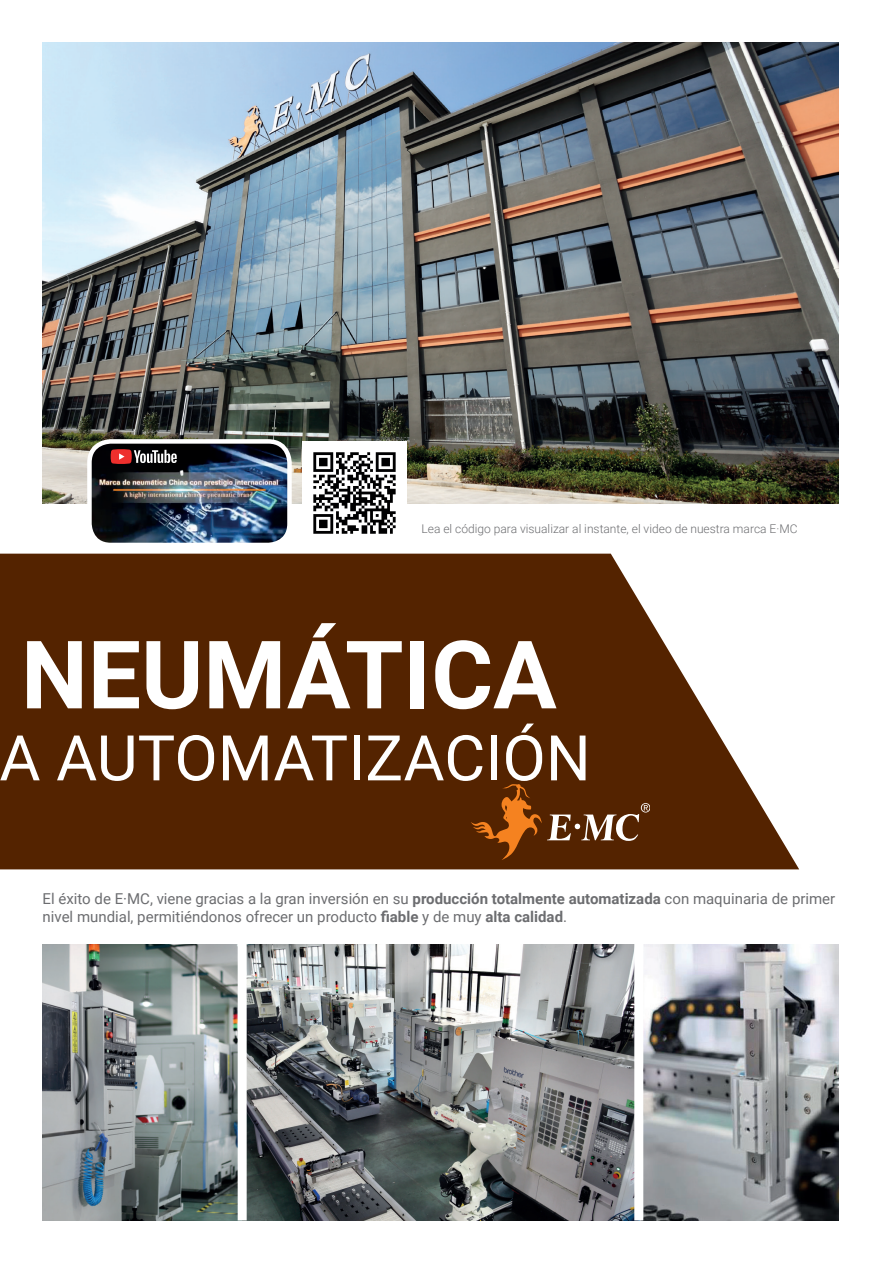
<style>
.page{position:relative;width:881px;height:1263px;background:#fff}
.page>*{position:absolute;margin:0;border:0;box-sizing:border-box;transform-origin:0 0}
.t1{font:700 94.5px "Roboto";color:#fff}
.t2{font:63px "Roboto";color:#fff}
.t3{font:15px/18px "Roboto";color:#6c6d70}
.t4{font:300 12px "Roboto";color:#6c6d70}
.s1{font-weight:700}
</style>
<div class="page">
<img style="left:43px;top:43px;width:795px;height:460px">
<svg style="left:0;top:554px;width:798px;height:315px;fill:#542300"></svg>
<svg style="left:470px;top:784px;width:179px;height:76px"></svg>
<img style="left:43px;top:944px;width:591px;height:276px">
<img style="left:643px;top:944px;width:195px;height:276px">
<div style="left:237px;top:937px;width:9px;height:283px;background:#fff"></div>
<img style="left:302px;top:441px;width:104px;height:93px">
<img style="left:89px;top:441px;width:200px;height:101px">
<div style="left:87px;top:439px;width:204px;height:108px;border:4px solid #fff;border-radius:21px"></div>
<svg style="left:111px;top:449px;width:66px;height:15px"></svg>
<p class="t4" style="left:421px;top:520px;width:377px">Lea el código para visualizar al instante, el video de nuestra marca E·MC</p>
<h1 class="t1" style="left:21px;top:608px;width:537px">NEUMÁTICA</h1>
<h2 class="t2" style="left:-1px;top:714px;width:592px">A AUTOMATIZACIÓN</h2>
<p class="t3" style="left:43px;top:889px;width:794px">El éxito de E·MC, viene gracias a la gran inversión en su <span class="s1">producción totalmente automatizada</span> con maquinaria de primer nivel mundial, permitiéndonos ofrecer un producto <span class="s1">fiable</span> y de muy <span class="s1">alta calidad</span>.</p>
</div>
